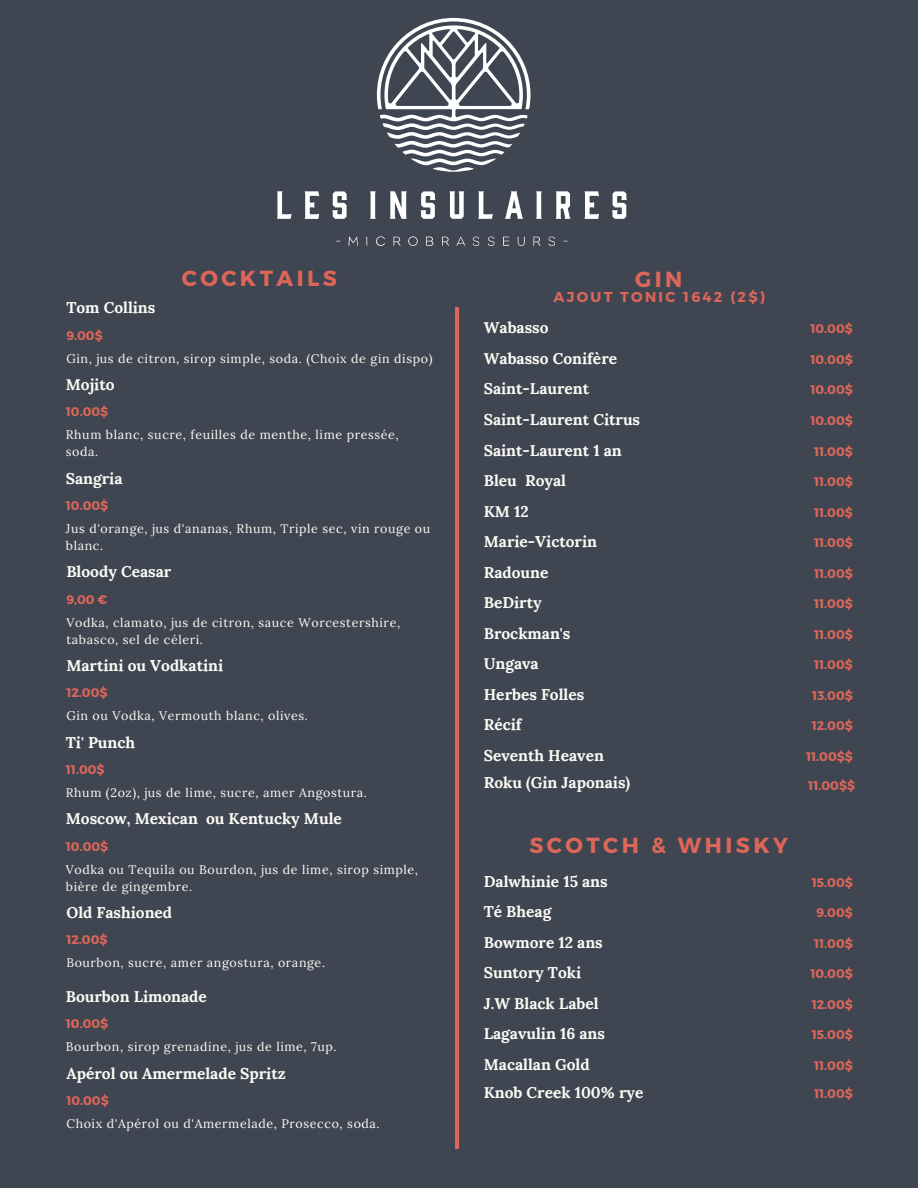
<style>
.page{position:relative;width:918px;height:1188px;background:#3f4652}
.page>*{position:absolute;margin:0;border:0;box-sizing:border-box;transform-origin:0 0}
.t1{font:700 21.75px "Montserrat";letter-spacing:.16em;color:#dd6658}
.t2{font:700 15.6px "Lora";color:#fdfbf5}
.t3{font:700 14.25px "Montserrat";letter-spacing:.16em;color:#dd6658}
.t4{font:12.45px/16.8px "Lora";letter-spacing:.05em;color:#fdfbf5}
.t5{font:700 12.45px "Montserrat";color:#dd6658}
</style>
<div class="page">
<hr style="left:455px;top:307px;width:4px;height:841px;background:#dd6658">
<svg style="left:277px;top:191px;width:15px;height:28px"></svg>
<svg style="left:305px;top:191px;width:14px;height:28px"></svg>
<svg style="left:332px;top:191px;width:15px;height:28px"></svg>
<svg style="left:370px;top:191px;width:6px;height:28px"></svg>
<svg style="left:390px;top:191px;width:17px;height:28px"></svg>
<svg style="left:421px;top:191px;width:14px;height:28px"></svg>
<svg style="left:449px;top:191px;width:15px;height:28px"></svg>
<svg style="left:478px;top:191px;width:15px;height:28px"></svg>
<svg style="left:505px;top:191px;width:18px;height:28px"></svg>
<svg style="left:536px;top:191px;width:6px;height:28px"></svg>
<svg style="left:556px;top:191px;width:14px;height:28px"></svg>
<svg style="left:584px;top:191px;width:15px;height:28px"></svg>
<svg style="left:612px;top:191px;width:15px;height:28px"></svg>
<svg style="left:349px;top:237px;width:9px;height:9px"></svg>
<svg style="left:376px;top:236px;width:9px;height:10px"></svg>
<svg style="left:394px;top:237px;width:7px;height:9px"></svg>
<svg style="left:408px;top:236px;width:10px;height:10px"></svg>
<svg style="left:426px;top:237px;width:7px;height:9px"></svg>
<svg style="left:442px;top:237px;width:7px;height:9px"></svg>
<svg style="left:456px;top:237px;width:9px;height:9px"></svg>
<svg style="left:473px;top:237px;width:6px;height:9px"></svg>
<svg style="left:488px;top:237px;width:7px;height:9px"></svg>
<svg style="left:503px;top:237px;width:6px;height:9px"></svg>
<svg style="left:518px;top:237px;width:7px;height:9px"></svg>
<svg style="left:533px;top:237px;width:8px;height:9px"></svg>
<svg style="left:548px;top:237px;width:7px;height:9px"></svg>
<svg style="left:377px;top:18px;width:153px;height:154px"></svg>
<p class="t1" style="left:182px;top:265px;width:157px">COCKTAILS</p>
<p class="t2" style="left:66px;top:298px;width:91px">Tom Collins</p>
<p class="t5" style="left:66px;top:327px;width:38px">9.00$</p>
<p class="t4" style="left:66px;top:350px;width:368px">Gin, jus de citron, sirop simple, soda. (Choix de gin dispo)</p>
<p class="t2" style="left:66px;top:374px;width:50px">Mojito</p>
<p class="t5" style="left:66px;top:404px;width:44px">10.00$</p>
<p class="t4" style="left:66px;top:427px;width:334px">Rhum blanc, sucre, feuilles de menthe, lime pressée, soda.</p>
<p class="t2" style="left:66px;top:468px;width:58px">Sangria</p>
<p class="t5" style="left:66px;top:497px;width:44px">10.00$</p>
<p class="t4" style="left:66px;top:520px;width:366px">Jus d'orange, jus d'ananas, Rhum, Triple sec, vin rouge ou blanc.</p>
<p class="t2" style="left:66px;top:562px;width:107px">Bloody Ceasar</p>
<p class="t5" style="left:66px;top:591px;width:42px">9,00 €</p>
<p class="t4" style="left:66px;top:614px;width:335px">Vodka, clamato, jus de citron, sauce Worcestershire, tabasco, sel de céleri.</p>
<p class="t2" style="left:66px;top:655px;width:158px">Martini ou Vodkatini</p>
<p class="t5" style="left:66px;top:685px;width:43px">12.00$</p>
<p class="t4" style="left:66px;top:707px;width:243px">Gin ou Vodka, Vermouth blanc, olives.</p>
<p class="t2" style="left:66px;top:732px;width:71px">Ti' Punch</p>
<p class="t5" style="left:66px;top:761px;width:40px">11.00$</p>
<p class="t4" style="left:66px;top:784px;width:303px">Rhum (2oz), jus de lime, sucre, amer Angostura.</p>
<p class="t2" style="left:66px;top:809px;width:278px">Moscow, Mexican ou Kentucky Mule</p>
<p class="t5" style="left:66px;top:838px;width:44px">10.00$</p>
<p class="t4" style="left:66px;top:861px;width:354px">Vodka ou Tequila ou Bourdon, jus de lime, sirop simple, bière de gingembre.</p>
<p class="t2" style="left:66px;top:902px;width:107px">Old Fashioned</p>
<p class="t5" style="left:66px;top:932px;width:43px">12.00$</p>
<p class="t4" style="left:66px;top:954px;width:260px">Bourbon, sucre, amer angostura, orange.</p>
<p class="t2" style="left:66px;top:986px;width:143px">Bourbon Limonade</p>
<p class="t5" style="left:66px;top:1016px;width:44px">10.00$</p>
<p class="t4" style="left:66px;top:1038px;width:272px">Bourbon, sirop grenadine, jus de lime, 7up.</p>
<p class="t2" style="left:66px;top:1063px;width:221px">Apérol ou Amermelade Spritz</p>
<p class="t5" style="left:66px;top:1092px;width:44px">10.00$</p>
<p class="t4" style="left:66px;top:1115px;width:315px">Choix d'Apérol ou d'Amermelade, Prosecco, soda.</p>
<p class="t1" style="left:635px;top:265px;width:49px">GIN</p>
<p class="t3" style="left:554px;top:287px;width:213px">AJOUT TONIC 1642 (2$)</p>
<p class="t2" style="left:484px;top:318px;width:66px">Wabasso</p>
<p class="t5" style="left:810px;top:321px;width:44px">10.00$</p>
<p class="t2" style="left:484px;top:348px;width:135px">Wabasso Conifère</p>
<p class="t5" style="left:810px;top:351px;width:44px">10.00$</p>
<p class="t2" style="left:484px;top:379px;width:107px">Saint-Laurent</p>
<p class="t5" style="left:810px;top:382px;width:44px">10.00$</p>
<p class="t2" style="left:484px;top:409px;width:158px">Saint-Laurent Citrus</p>
<p class="t5" style="left:810px;top:412px;width:44px">10.00$</p>
<p class="t2" style="left:484px;top:440px;width:140px">Saint-Laurent 1 an</p>
<p class="t5" style="left:814px;top:443px;width:40px">11.00$</p>
<p class="t2" style="left:484px;top:470px;width:84px">Bleu Royal</p>
<p class="t5" style="left:814px;top:474px;width:40px">11.00$</p>
<p class="t2" style="left:484px;top:501px;width:46px">KM 12</p>
<p class="t5" style="left:814px;top:504px;width:40px">11.00$</p>
<p class="t2" style="left:484px;top:531px;width:115px">Marie-Victorin</p>
<p class="t5" style="left:814px;top:535px;width:40px">11.00$</p>
<p class="t2" style="left:484px;top:562px;width:66px">Radoune</p>
<p class="t5" style="left:814px;top:565px;width:40px">11.00$</p>
<p class="t2" style="left:484px;top:592px;width:60px">BeDirty</p>
<p class="t5" style="left:814px;top:596px;width:40px">11.00$</p>
<p class="t2" style="left:484px;top:623px;width:88px">Brockman's</p>
<p class="t5" style="left:814px;top:626px;width:40px">11.00$</p>
<p class="t2" style="left:484px;top:654px;width:57px">Ungava</p>
<p class="t5" style="left:814px;top:657px;width:40px">11.00$</p>
<p class="t2" style="left:484px;top:684px;width:102px">Herbes Folles</p>
<p class="t5" style="left:812px;top:687px;width:42px">13.00$</p>
<p class="t2" style="left:484px;top:715px;width:39px">Récif</p>
<p class="t5" style="left:812px;top:718px;width:43px">12.00$</p>
<p class="t2" style="left:484px;top:745px;width:122px">Seventh Heaven</p>
<p class="t5" style="left:806px;top:748px;width:48px">11.00$$</p>
<p class="t2" style="left:484px;top:773px;width:148px">Roku (Gin Japonais)</p>
<p class="t5" style="left:808px;top:778px;width:48px">11.00$$</p>
<p class="t1" style="left:529px;top:831px;width:260px">SCOTCH &amp; WHISKY</p>
<p class="t2" style="left:484px;top:871px;width:126px">Dalwhinie 15 ans</p>
<p class="t5" style="left:812px;top:874px;width:43px">15.00$</p>
<p class="t2" style="left:484px;top:902px;width:69px">Té Bheag</p>
<p class="t5" style="left:816px;top:905px;width:38px">9.00$</p>
<p class="t2" style="left:484px;top:932px;width:121px">Bowmore 12 ans</p>
<p class="t5" style="left:814px;top:935px;width:40px">11.00$</p>
<p class="t2" style="left:484px;top:963px;width:99px">Suntory Toki</p>
<p class="t5" style="left:810px;top:966px;width:44px">10.00$</p>
<p class="t2" style="left:484px;top:993px;width:116px">J.W Black Label</p>
<p class="t5" style="left:812px;top:996px;width:43px">12.00$</p>
<p class="t2" style="left:484px;top:1024px;width:123px">Lagavulin 16 ans</p>
<p class="t5" style="left:812px;top:1027px;width:43px">15.00$</p>
<p class="t2" style="left:484px;top:1054px;width:107px">Macallan Gold</p>
<p class="t5" style="left:814px;top:1057px;width:40px">11.00$</p>
<p class="t2" style="left:484px;top:1082px;width:161px">Knob Creek 100% rye</p>
<p class="t5" style="left:814px;top:1085px;width:40px">11.00$</p>
</div>
